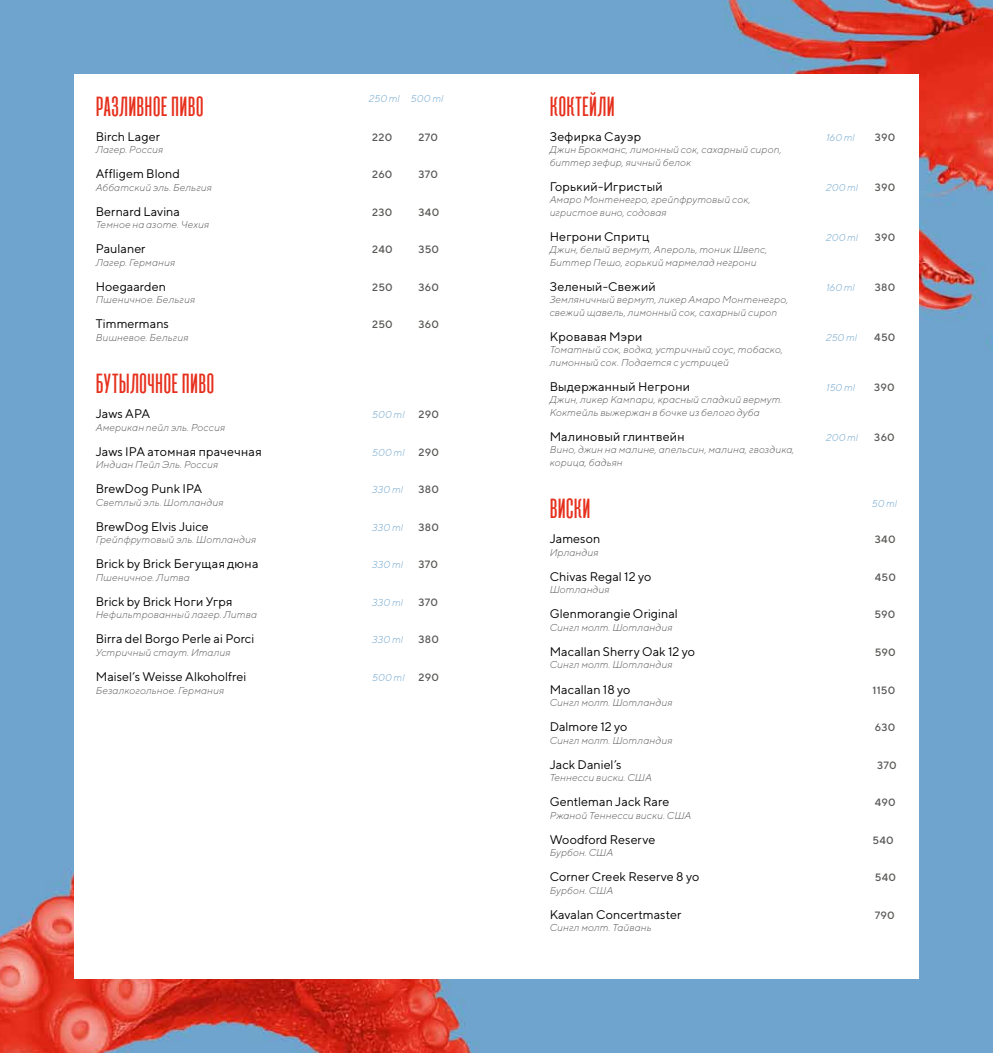
<style>
.page{position:relative;width:993px;height:1053px;background:#fff}
.page>*{position:absolute;margin:0;border:0;box-sizing:border-box;transform-origin:0 0}
.t1{font:700 27.5px "TT Bluescreens";letter-spacing:.01em;color:#e6301d}
.t2{font:12.5px "TT Norms";letter-spacing:.005em;color:#000}
.t3{font:500 10.62px "TT Norms";letter-spacing:.02em;color:#575756}
.t4{font:italic 300 10px/12.5px "TT Norms";letter-spacing:.015em;color:#575756}
.t5{font:italic 300 10px "TT Norms";letter-spacing:.005em;color:#6ea4cc}
</style>
<div class="page">
<img style="left:0;top:0;width:992px;height:1052px">
<div style="left:74px;top:74px;width:844px;height:904px;background:#fff"></div>
<p class="t5" style="left:369px;top:92px;width:76px">250 ml 500 ml</p>
<h1 class="t1" style="left:549px;top:91px;width:66px">КОКТЕЙЛИ</h1>
<p class="t2" style="left:549px;top:129px;width:93px">Зефирка Сауэр</p>
<p class="t5" style="left:825px;top:131px;width:30px">160 ml</p>
<p class="t3" style="left:874px;top:130px;width:22px">390</p>
<p class="t4" style="left:549px;top:143px;width:233px">Джин Брокманс, лимонный сок, сахарный сироп, биттер зефир, яичный белок</p>
<p class="t2" style="left:549px;top:179px;width:114px">Горький-Игристый</p>
<p class="t5" style="left:825px;top:181px;width:33px">200 ml</p>
<p class="t3" style="left:874px;top:180px;width:22px">390</p>
<p class="t4" style="left:549px;top:193px;width:202px">Амаро Монтенегро, грейпфрутовый сок, игристое вино, содовая</p>
<p class="t2" style="left:549px;top:229px;width:101px">Негрони Спритц</p>
<p class="t5" style="left:825px;top:231px;width:33px">200 ml</p>
<p class="t3" style="left:874px;top:230px;width:22px">390</p>
<p class="t4" style="left:549px;top:243px;width:219px">Джин, белый вермут, Апероль, тоник Швепс,<br>Биттер Пешо, горький мармелад негрони</p>
<p class="t2" style="left:549px;top:279px;width:107px">Зеленый-Свежий</p>
<p class="t5" style="left:825px;top:281px;width:30px">160 ml</p>
<p class="t3" style="left:874px;top:280px;width:22px">380</p>
<p class="t4" style="left:549px;top:293px;width:240px">Земляничный вермут, ликер Амаро Монтенегро, свежий щавель, лимонный сок, сахарный сироп</p>
<p class="t2" style="left:549px;top:329px;width:94px">Кровавая Мэри</p>
<p class="t5" style="left:825px;top:331px;width:32px">250 ml</p>
<p class="t3" style="left:874px;top:330px;width:23px">450</p>
<p class="t4" style="left:549px;top:343px;width:235px">Томатный сок, водка, устричный соус, тобаско, лимонный сок. Подается с устрицей</p>
<p class="t2" style="left:549px;top:379px;width:142px">Выдержанный Негрони</p>
<p class="t5" style="left:825px;top:381px;width:30px">150 ml</p>
<p class="t3" style="left:874px;top:380px;width:22px">390</p>
<p class="t4" style="left:549px;top:393px;width:234px">Джин, ликер Кампари, красный сладкий вермут.<br>Коктейль выжержан в бочке из белого дуба</p>
<p class="t2" style="left:549px;top:429px;width:136px">Малиновый глинтвейн</p>
<p class="t5" style="left:825px;top:431px;width:33px">200 ml</p>
<p class="t3" style="left:874px;top:430px;width:22px">360</p>
<p class="t4" style="left:549px;top:443px;width:246px">Вино, джин на малине, апельсин, малина, гвоздика, корица, бадьян</p>
<h1 class="t1" style="left:549px;top:493px;width:42px">ВИСКИ</h1>
<p class="t2" style="left:549px;top:531px;width:52px">Jameson</p>
<p class="t3" style="left:874px;top:533px;width:22px">340</p>
<p class="t4" style="left:549px;top:546px;width:50px">Ирландия</p>
<p class="t2" style="left:549px;top:569px;width:103px">Chivas Regal 12 yo</p>
<p class="t3" style="left:874px;top:570px;width:23px">450</p>
<p class="t4" style="left:549px;top:583px;width:61px">Шотландия</p>
<p class="t2" style="left:549px;top:606px;width:130px">Glenmorangie Original</p>
<p class="t3" style="left:874px;top:608px;width:22px">590</p>
<p class="t4" style="left:549px;top:621px;width:124px">Сингл молт. Шотландия</p>
<p class="t2" style="left:549px;top:644px;width:147px">Macallan Sherry Oak 12 yo</p>
<p class="t3" style="left:874px;top:645px;width:22px">590</p>
<p class="t4" style="left:549px;top:658px;width:124px">Сингл молт. Шотландия</p>
<p class="t2" style="left:549px;top:681px;width:82px">Macallan 18 yo</p>
<p class="t3" style="left:872px;top:683px;width:24px">1150</p>
<p class="t4" style="left:549px;top:696px;width:124px">Сингл молт. Шотландия</p>
<p class="t2" style="left:549px;top:719px;width:79px">Dalmore 12 yo</p>
<p class="t3" style="left:874px;top:720px;width:22px">630</p>
<p class="t4" style="left:549px;top:733px;width:124px">Сингл молт. Шотландия</p>
<p class="t2" style="left:549px;top:756px;width:73px">Jack Daniel’s</p>
<p class="t3" style="left:876px;top:758px;width:21px">370</p>
<p class="t4" style="left:549px;top:771px;width:104px">Теннесси виски. США</p>
<p class="t2" style="left:549px;top:794px;width:121px">Gentleman Jack Rare</p>
<p class="t3" style="left:874px;top:795px;width:22px">490</p>
<p class="t4" style="left:549px;top:808px;width:143px">Ржаной Теннесси виски. США</p>
<p class="t2" style="left:549px;top:831px;width:107px">Woodford Reserve</p>
<p class="t3" style="left:872px;top:833px;width:23px">540</p>
<p class="t4" style="left:549px;top:846px;width:65px">Бурбон. США</p>
<p class="t2" style="left:549px;top:869px;width:151px">Corner Creek Reserve 8 yo</p>
<p class="t3" style="left:874px;top:870px;width:23px">540</p>
<p class="t4" style="left:549px;top:883px;width:65px">Бурбон. США</p>
<p class="t2" style="left:549px;top:906px;width:133px">Kavalan Concertmaster</p>
<p class="t3" style="left:874px;top:908px;width:21px">790</p>
<p class="t4" style="left:549px;top:921px;width:103px">Сингл молт. Тайвань</p>
<h1 class="t1" style="left:96px;top:91px;width:109px">РАЗЛИВНОЕ ПИВО</h1>
<p class="t2" style="left:96px;top:129px;width:66px">Birch Lager</p>
<p class="t3" style="left:372px;top:130px;width:22px">220</p>
<p class="t3" style="left:418px;top:130px;width:21px">270</p>
<p class="t4" style="left:96px;top:143px;width:69px">Лагер. Россия</p>
<p class="t2" style="left:96px;top:166px;width:86px">Affligem Blond</p>
<p class="t3" style="left:372px;top:168px;width:22px">260</p>
<p class="t3" style="left:418px;top:168px;width:21px">370</p>
<p class="t4" style="left:96px;top:181px;width:118px">Аббатский эль. Бельгия</p>
<p class="t2" style="left:96px;top:204px;width:86px">Bernard Lavina</p>
<p class="t3" style="left:372px;top:205px;width:22px">230</p>
<p class="t3" style="left:418px;top:205px;width:22px">340</p>
<p class="t4" style="left:96px;top:218px;width:115px">Темное на азоте. Чехия</p>
<p class="t2" style="left:96px;top:241px;width:51px">Paulaner</p>
<p class="t3" style="left:372px;top:243px;width:22px">240</p>
<p class="t3" style="left:418px;top:243px;width:22px">350</p>
<p class="t4" style="left:96px;top:256px;width:81px">Лагер. Германия</p>
<p class="t2" style="left:96px;top:279px;width:72px">Hoegaarden</p>
<p class="t3" style="left:372px;top:280px;width:22px">250</p>
<p class="t3" style="left:418px;top:280px;width:22px">360</p>
<p class="t4" style="left:96px;top:293px;width:101px">Пшеничное. Бельгия</p>
<p class="t2" style="left:96px;top:316px;width:75px">Timmermans</p>
<p class="t3" style="left:372px;top:318px;width:22px">250</p>
<p class="t3" style="left:418px;top:318px;width:22px">360</p>
<p class="t4" style="left:96px;top:331px;width:94px">Вишневое. Бельгия</p>
<h1 class="t1" style="left:96px;top:368px;width:120px">БУТЫЛОЧНОЕ ПИВО</h1>
<p class="t2" style="left:96px;top:406px;width:56px">Jaws APA</p>
<p class="t5" style="left:372px;top:408px;width:34px">500 ml</p>
<p class="t3" style="left:418px;top:408px;width:22px">290</p>
<p class="t4" style="left:96px;top:421px;width:131px">Американ пейл эль. Россия</p>
<p class="t2" style="left:96px;top:444px;width:167px">Jaws IPA атомная прачечная</p>
<p class="t5" style="left:372px;top:446px;width:34px">500 ml</p>
<p class="t3" style="left:418px;top:445px;width:22px">290</p>
<p class="t4" style="left:96px;top:458px;width:124px">Индиан Пейл Эль. Россия</p>
<p class="t2" style="left:96px;top:481px;width:108px">BrewDog Punk IPA</p>
<p class="t5" style="left:372px;top:483px;width:32px">330 ml</p>
<p class="t3" style="left:418px;top:483px;width:22px">380</p>
<p class="t4" style="left:96px;top:496px;width:129px">Светлый эль. Шотландия</p>
<p class="t2" style="left:96px;top:519px;width:115px">BrewDog Elvis Juice</p>
<p class="t5" style="left:372px;top:521px;width:32px">330 ml</p>
<p class="t3" style="left:418px;top:520px;width:22px">380</p>
<p class="t4" style="left:96px;top:533px;width:162px">Грейпфрутовый эль. Шотландия</p>
<p class="t2" style="left:96px;top:556px;width:164px">Brick by Brick Бегущая дюна</p>
<p class="t5" style="left:372px;top:558px;width:32px">330 ml</p>
<p class="t3" style="left:418px;top:558px;width:21px">370</p>
<p class="t4" style="left:96px;top:571px;width:95px">Пшеничное. Литва</p>
<p class="t2" style="left:96px;top:594px;width:138px">Brick by Brick Ноги Угря</p>
<p class="t5" style="left:372px;top:596px;width:32px">330 ml</p>
<p class="t3" style="left:418px;top:595px;width:21px">370</p>
<p class="t4" style="left:96px;top:608px;width:163px">Нефильтрованный лагер. Литва</p>
<p class="t2" style="left:96px;top:631px;width:160px">Birra del Borgo Perle ai Porci</p>
<p class="t5" style="left:372px;top:633px;width:32px">330 ml</p>
<p class="t3" style="left:418px;top:633px;width:22px">380</p>
<p class="t4" style="left:96px;top:646px;width:136px">Устричный стаут. Италия</p>
<p class="t2" style="left:96px;top:669px;width:152px">Maisel’s Weisse Alkoholfrei</p>
<p class="t5" style="left:372px;top:671px;width:34px">500 ml</p>
<p class="t3" style="left:418px;top:670px;width:22px">290</p>
<p class="t4" style="left:96px;top:683px;width:130px">Безалкогольное. Германия</p>
<p class="t5" style="left:871px;top:497px;width:27px">50 ml</p>
</div>
